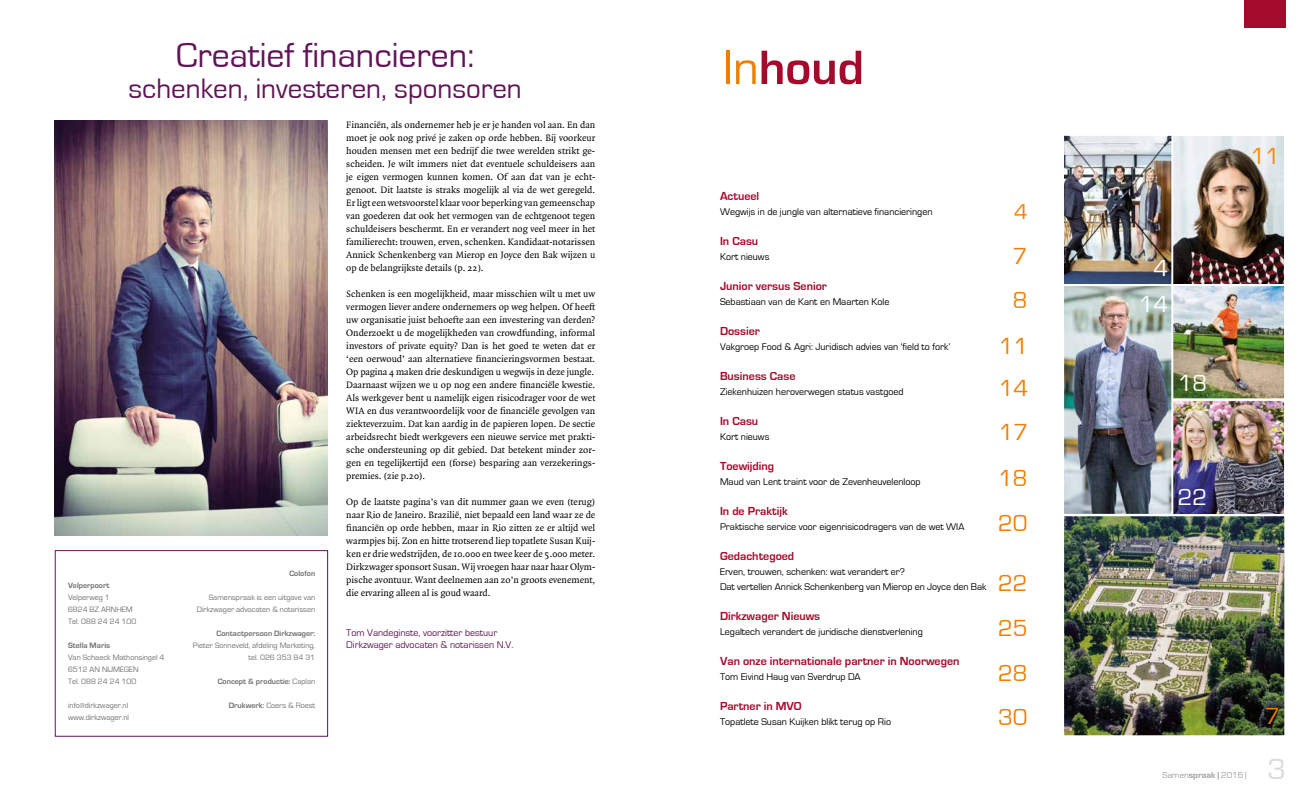
<style>
.page{position:relative;width:1304px;height:794px;background:#fff}
.page>*{position:absolute;margin:0;border:0;box-sizing:border-box;transform-origin:0 0}
.t1{font:700 50px "Eurostile";color:#a30a2c}
.t2{font:35.9px "Eurostile";color:#601556}
.t3{font:30px "Eurostile";color:#dadada}
.t4{font:29px "Eurostile";color:#601556}
.t5{font:24px/44.9px "Eurostile";color:#f07f00;text-align:justify}
.t6{font:24px/36.7px "Eurostile";color:#fff;text-align:right}
.t7{font:24px "Eurostile";color:#f28c00}
.t8{font:22px "Eurostile";color:#f07f00}
.t9{font:700 12px "Eurostile";color:#a30a2c}
.t10{font:10px/13px "Quadraat";color:#000;text-align:justify}
.t11{font:10px/15px "Eurostile";color:#000}
.t12{font:10px/12px "Eurostile";color:#601556}
.t13{font:9px "Eurostile";color:#9d9d9c}
.t14{font:8px/12px "Eurostile";color:#706f6f}
.t15{font:700 8px "Eurostile";color:#706f6f}
.s1{font-weight:400;color:#f07f00}
.s2{font-weight:400}
.s3{font-weight:700}
</style>
<div class="page">
<img style="left:55px;top:121px;width:272px;height:415px">
<div style="left:1244px;top:0;width:42px;height:28px;background:#a30a2c"></div>
<img style="left:1065px;top:137px;width:218px;height:597px">
<div style="left:1171px;top:134px;width:115px;height:152px;border:2px solid #fff"></div>
<div style="left:1171px;top:284px;width:115px;height:116px;border:2px solid #fff"></div>
<div style="left:1171px;top:399px;width:115px;height:117px;border:2px solid #fff"></div>
<div style="left:1062px;top:134px;width:111px;height:152px;border:2px solid #fff"></div>
<div style="left:1062px;top:284px;width:111px;height:232px;border:2px solid #fff"></div>
<div style="left:1062px;top:514px;width:224px;height:223px;border:2px solid #fff"></div>
<div style="left:55px;top:550px;width:273px;height:186px;border:1px solid #601556"></div>
<h2 class="t2" style="left:176px;top:36px;width:300px">Creatief financieren:</h2>
<h3 class="t4" style="left:129px;top:73px;width:395px">schenken, investeren, sponsoren</h3>
<h1 class="t1" style="left:723px;top:40px;width:143px"><span class="s1">In</span>houd</h1>
<p class="t10" style="left:346px;top:119px;width:250px">Financiën, als ondernemer heb je er je handen vol aan. En dan moet je ook nog privé je zaken op orde hebben. Bij voorkeur houden mensen met een bedrijf die twee werelden strikt ge&shy;scheiden. Je wilt immers niet dat eventuele schuldeisers aan je eigen vermogen kunnen komen. Of aan dat van je echt&shy;genoot. Dit laatste is straks mogelijk al via de wet geregeld.<br>Er ligt een wetsvoorstel klaar voor beperking van gemeenschap van goederen dat ook het vermogen van de echtgenoot tegen schuldeisers beschermt. En er verandert nog veel meer in het familierecht: trouwen, erven, schenken. Kandidaat-notarissen Annick Schenkenberg van Mierop en Joyce den Bak wijzen u op de belangrijkste details (p. 22).</p>
<p class="t10" style="left:346px;top:288px;width:251px">Schenken is een mogelijkheid, maar misschien wilt u met uw vermogen liever andere ondernemers op weg helpen. Of heeft uw organisatie juist behoefte aan een investering van derden?<br>Onderzoekt u de mogelijkheden van crowdfunding, informal investors of private equity? Dan is het goed te weten dat er ‘een oerwoud’ aan alternatieve financieringsvormen bestaat.<br>Op pagina 4 maken drie deskundigen u wegwijs in deze jungle.<br>Daarnaast wijzen we u op nog een andere financiële kwestie.<br>Als werkgever bent u namelijk eigen risicodrager voor de wet WIA en dus verantwoordelijk voor de financiële gevolgen van ziekteverzuim. Dat kan aardig in de papieren lopen. De sectie arbeidsrecht biedt werkgevers een nieuwe service met prakti&shy;sche ondersteuning op dit gebied. Dat betekent minder zor&shy;gen en tegelijkertijd een (forse) besparing aan verzekerings&shy;premies. (zie p.20).</p>
<p class="t10" style="left:346px;top:496px;width:250px">Op de laatste pagina’s van dit nummer gaan we even (terug) naar Rio de Janeiro. Brazilië, niet bepaald een land waar ze de financiën op orde hebben, maar in Rio zitten ze er altijd wel warmpjes bij. Zon en hitte trotserend liep topatlete Susan Kuij&shy;ken er drie wedstrijden, de 10.000 en twee keer de 5.000 meter.<br>Dirkzwager sponsort Susan. Wij vroegen haar naar haar Olym&shy;pische avontuur. Want deelnemen aan zo’n groots evenement, die ervaring alleen al is goud waard.</p>
<p class="t12" style="left:346px;top:627px;width:168px">Tom Vandeginste, voorzitter bestuur<br>Dirkzwager advocaten &amp; notarissen N.V.</p>
<h3 class="t7" style="left:1250px;top:143px;width:31px">11</h3>
<p class="t9" style="left:720px;top:190px;width:41px">Actueel</p>
<p class="t11" style="left:720px;top:204px;width:214px">Wegwijs in de jungle van alternatieve financieringen</p>
<p class="t9" style="left:720px;top:235px;width:40px">In Casu</p>
<p class="t11" style="left:720px;top:249px;width:51px">Kort nieuws</p>
<p class="t9" style="left:720px;top:280px;width:108px">Junior versus Senior</p>
<p class="t11" style="left:720px;top:294px;width:171px">Sebastiaan van de Kant en Maarten Kole</p>
<p class="t9" style="left:720px;top:325px;width:41px">Dossier</p>
<p class="t11" style="left:720px;top:339px;width:232px">Vakgroep Food &amp; Agri: Juridisch advies van ‘field to fork’</p>
<p class="t9" style="left:720px;top:370px;width:77px">Business Case</p>
<p class="t11" style="left:720px;top:384px;width:185px">Ziekenhuizen heroverwegen status vastgoed</p>
<p class="t9" style="left:720px;top:415px;width:40px">In Casu</p>
<p class="t11" style="left:720px;top:429px;width:51px">Kort nieuws</p>
<p class="t9" style="left:720px;top:460px;width:56px">Toewijding</p>
<p class="t11" style="left:720px;top:474px;width:202px">Maud van Lent traint voor de Zevenheuvelenloop</p>
<p class="t9" style="left:720px;top:505px;width:69px">In de Praktijk</p>
<p class="t11" style="left:720px;top:519px;width:246px">Praktische service voor eigenrisicodragers van de wet WIA</p>
<p class="t9" style="left:720px;top:550px;width:76px">Gedachtegoed</p>
<p class="t11" style="left:720px;top:564px;width:268px">Erven, trouwen, schenken: wat verandert er?<br>Dat vertellen Annick Schenkenberg van Mierop en Joyce den Bak</p>
<p class="t9" style="left:720px;top:610px;width:102px">Dirkzwager Nieuws</p>
<p class="t11" style="left:720px;top:624px;width:204px">Legaltech verandert de juridische dienstverlening</p>
<p class="t9" style="left:720px;top:655px;width:241px">Van onze internationale partner in Noorwegen</p>
<p class="t11" style="left:720px;top:669px;width:142px">Tom Eivind Haug van Sverdrup DA</p>
<p class="t9" style="left:720px;top:700px;width:83px">Partner in MVO</p>
<p class="t11" style="left:720px;top:714px;width:173px">Topatlete Susan Kuijken blikt terug op Rio</p>
<h3 class="t8" style="left:1014px;top:200px;width:15px">4</h3>
<h3 class="t5" style="left:1013px;top:234px;width:16px">7</h3>
<h3 class="t6" style="left:1139px;top:250px;width:31px">4<br>14</h3>
<h3 class="t5" style="left:1013px;top:278px;width:16px">8</h3>
<h3 class="t5" style="left:999px;top:326px;width:31px;line-height:41.5px">11<br>14</h3>
<h3 class="t5" style="left:998px;top:410px;width:32px;line-height:45.4px">17<br>18<br>20</h3>
<h3 class="t6" style="left:1178px;top:365px;width:31px">18</h3>
<h3 class="t6" style="left:1178px;top:479px;width:31px">22</h3>
<p class="t15" style="left:289px;top:569px;width:27px">Colofon</p>
<p class="t14" style="left:197px;top:592px;width:120px;text-align:right">Samenspraak is een uitgave van<br>Dirkzwager advocaten &amp; notarissen</p>
<p class="t15" style="left:217px;top:629px;width:100px">Contactpersoon Dirkzwager:</p>
<p class="t14" style="left:193px;top:640px;width:124px;text-align:right">Pieter Sonneveld, afdeling Marketing, tel. 026 353 84 31</p>
<p class="t15" style="left:218px;top:677px;width:99px">Concept &amp; productie: <span class="s2">Caplan</span></p>
<p class="t14" style="left:229px;top:700px;width:88px"><span class="s3">Drukwerk:</span> Coers &amp; Roest</p>
<h3 class="t5" style="left:998px;top:561px;width:31px">22<br>25<br>28<br>30</h3>
<p class="t15" style="left:68px;top:581px;width:43px">Velperpoort</p>
<p class="t14" style="left:68px;top:592px;width:70px">Velperweg 1<br>6824 BZ ARNHEM<br>Tel. 088 24 24 100</p>
<p class="t15" style="left:68px;top:641px;width:44px">Stella Maris</p>
<p class="t14" style="left:68px;top:652px;width:98px">Van Schaeck Mathonsingel 4<br>6512 AN NIJMEGEN<br>Tel. 088 24 24 100</p>
<p class="t14" style="left:68px;top:700px;width:62px">info@dirkzwager.nl www.dirkzwager.nl</p>
<h3 class="t5" style="left:1265px;top:694px;width:16px">7</h3>
<p class="t13" style="left:1163px;top:770px;width:85px">Samen<span class="s3">spraak |</span> 2016 |</p>
<h3 class="t3" style="left:1268px;top:752px;width:20px">3</h3>
</div>
